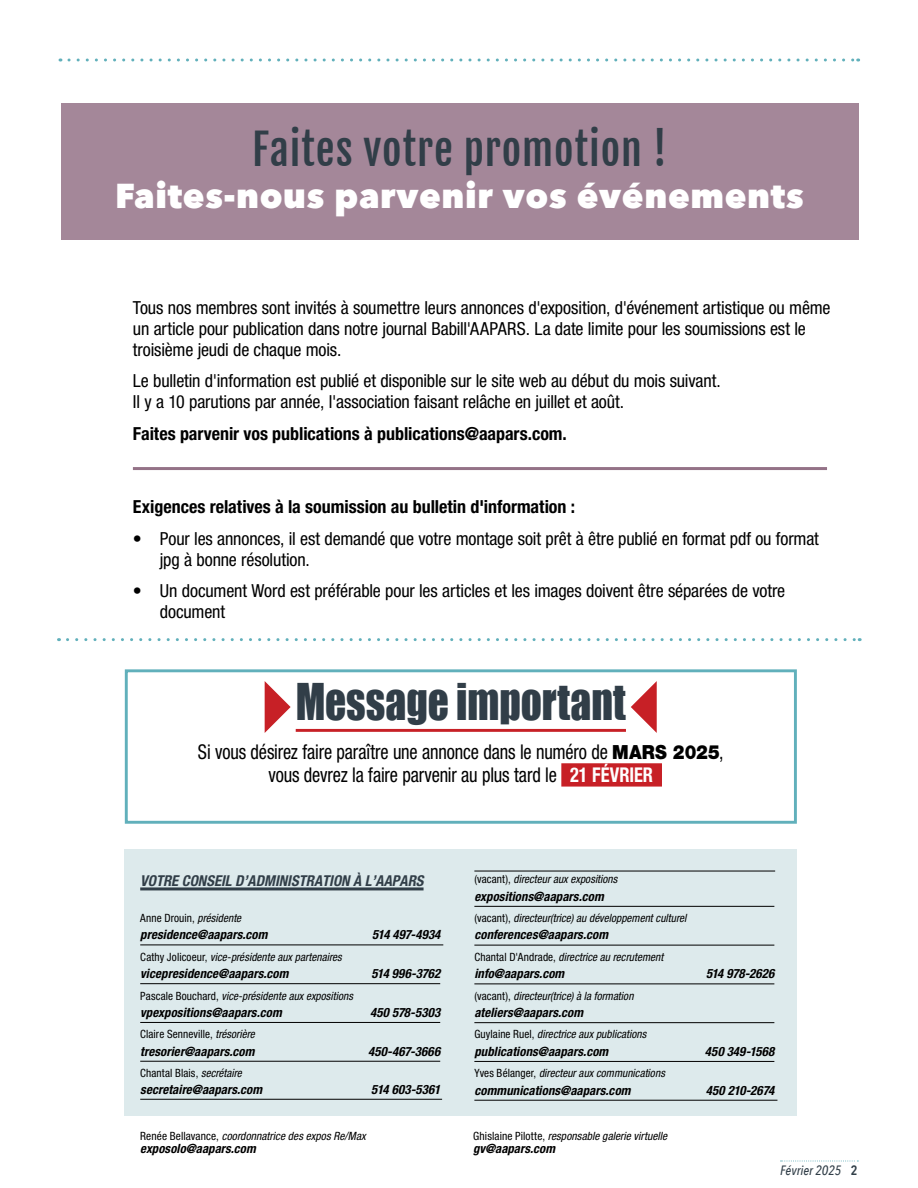
<style>
.page{position:relative;width:918px;height:1188px;background:#fff}
.page>*{position:absolute;margin:0;border:0;box-sizing:border-box;transform-origin:0 0}
.t1{font:46.5px "Impact";color:#313e48;scale:.89 1}
.t2{font:42px "Fjalla One";letter-spacing:.02em;color:#313e48}
.t3{font:800 34.5px "Avenir Next";letter-spacing:.02em;color:#fff}
.t4{font:condensed 20.4px/23.2px "Helvetica Neue LT Pro";letter-spacing:-.01em;color:#000;text-align:center;scale:.9 1}
.t5{font:condensed 18px/21px "Helvetica Neue LT Pro";letter-spacing:-.005em;color:#000}
.t6{font:700 condensed 18px "Helvetica Neue LT Pro";color:#000}
.t7{font:italic 700 condensed 15px "Helvetica Neue LT Pro";color:#313e48}
.t8{font:italic 500 13.5px "Avenir Next Condensed";color:#313e48}
.t9{font:italic 700 condensed 12.9px "Helvetica Neue LT Pro";letter-spacing:.005em;color:#000}
.t10{font:italic 700 condensed 12.9px "Helvetica Neue LT Pro";letter-spacing:-.015em;color:#000}
.t11{font:italic 700 condensed 12.75px "Helvetica Neue LT Pro";letter-spacing:.005em;color:#000}
.t12{font:italic condensed 11.4px "Helvetica Neue LT Pro";letter-spacing:.005em;color:#000}
.t13{font:condensed 11.4px "Helvetica Neue LT Pro";letter-spacing:.01em;color:#000}
.s1{font-weight:900;font-stretch:normal;font-size:19.5px}
.s2{font-weight:700;color:#fff}
.s3{font-style:italic}
.s4{font-style:normal}
.s5{font-weight:600;font-style:normal}
</style>
<div class="page">
<svg style="left:781px;top:1161px;width:77px;height:1px"></svg>
<svg style="left:69px;top:58px;width:790px;height:4px"></svg>
<div style="left:125px;top:850px;width:672px;height:266px;background:#ddeaec"></div>
<div style="left:125px;top:669px;width:672px;height:155px;background:#fff;border:3px solid #61b0bb"></div>
<hr style="left:296px;top:729px;width:330px;height:3px;background:#c72026">
<div style="left:561px;top:763px;width:101px;height:24px;background:#c72026"></div>
<svg style="left:265px;top:681px;width:26px;height:52px"></svg>
<svg style="left:631px;top:681px;width:26px;height:52px"></svg>
<hr style="left:140px;top:887px;width:284px;height:3px;background:#313e48">
<hr style="left:140px;top:945px;width:303px;height:1px;background:#000">
<hr style="left:140px;top:983px;width:300px;height:1px;background:#000">
<hr style="left:140px;top:1022px;width:300px;height:1px;background:#000">
<hr style="left:140px;top:1061px;width:300px;height:1px;background:#000">
<hr style="left:140px;top:1099px;width:302px;height:1px;background:#000">
<hr style="left:474px;top:871px;width:301px;height:1px;background:#000">
<hr style="left:474px;top:906px;width:300px;height:1px;background:#000">
<hr style="left:474px;top:945px;width:300px;height:1px;background:#000">
<hr style="left:474px;top:984px;width:300px;height:1px;background:#000">
<hr style="left:474px;top:1022px;width:300px;height:1px;background:#000">
<hr style="left:474px;top:1061px;width:300px;height:1px;background:#000">
<hr style="left:474px;top:1100px;width:303px;height:1px;background:#000">
<div style="left:61px;top:104px;width:798px;height:136px;background:#a48799"></div>
<svg style="left:67px;top:638px;width:793px;height:3px"></svg>
<hr style="left:133px;top:467px;width:694px;height:3px;background:#947287">
<h2 class="t2" style="left:252px;top:124px;width:416px">Faites votre promotion !</h2>
<h3 class="t3" style="left:115px;top:175px;width:690px">Faites-nous parvenir vos événements</h3>
<p class="t5" style="left:133px;top:297px;width:699px">Tous nos membres sont invités à soumettre leurs annonces d'exposition, d'événement artistique ou même un article pour publication dans notre journal Babill'AAPARS. La date limite pour les soumissions est le troisième jeudi de chaque mois.</p>
<p class="t5" style="left:133px;top:370px;width:589px">Le bulletin d'information est publié et disponible sur le site web au début du mois suivant.<br>Il y a 10 parutions par année, l'association faisant relâche en juillet et août.</p>
<p class="t6" style="left:133px;top:423px;width:435px">Faites parvenir vos publications à publications@aapars.com.</p>
<p class="t6" style="left:133px;top:496px;width:444px">Exigences relatives à la soumission au bulletin d'information :</p>
<p class="t5" style="left:160px;top:528px;width:661px;text-indent:-27px">• Pour les annonces, il est demandé que votre montage soit prêt à être publié en format pdf ou format jpg à bonne résolution.</p>
<p class="t5" style="left:160px;top:580px;width:627px;text-indent:-27px">• Un document Word est préférable pour les articles et les images doivent être séparées de votre document</p>
<h1 class="t1" style="left:296px;top:666px;width:373px">Message important</h1>
<p class="t4" style="left:198px;top:740px;width:586px">Si vous désirez faire paraître une annonce dans le numéro de <span class="s1">MARS 2025</span>, vous devrez la faire parvenir au plus tard le <span class="s2">21 FÉVRIER</span></p>
<p class="t7" style="left:140px;top:872px;width:285px">VOTRE CONSEIL D’ADMINISTRATION À L’AAPARS</p>
<p class="t13" style="left:140px;top:911px;width:102px">Anne Drouin, <span class="s3">présidente</span></p>
<p class="t9" style="left:140px;top:927px;width:129px">presidence@aapars.com</p>
<p class="t9" style="left:372px;top:927px;width:70px">514 497-4934</p>
<p class="t12" style="left:140px;top:950px;width:203px"><span class="s4">Cathy Jolicoeur,</span> vice-présidente aux partenaires</p>
<p class="t9" style="left:140px;top:966px;width:150px">vicepresidence@aapars.com</p>
<p class="t10" style="left:371px;top:966px;width:70px">514 996-3762</p>
<p class="t12" style="left:140px;top:989px;width:214px"><span class="s4">Pascale Bouchard,</span> vice-présidente aux expositions</p>
<p class="t9" style="left:140px;top:1004px;width:143px">vpexpositions@aapars.com</p>
<p class="t9" style="left:370px;top:1004px;width:72px">450 578-5303</p>
<p class="t13" style="left:140px;top:1028px;width:116px">Claire Senneville, <span class="s3">trésorière</span></p>
<p class="t9" style="left:140px;top:1043px;width:116px">tresorier@aapars.com</p>
<p class="t9" style="left:368px;top:1043px;width:74px">450-467-3666</p>
<p class="t13" style="left:140px;top:1066px;width:103px">Chantal Blais, <span class="s3">secrétaire</span></p>
<p class="t9" style="left:140px;top:1081px;width:124px">secretaire@aapars.com</p>
<p class="t9" style="left:371px;top:1081px;width:71px">514 603-5361</p>
<p class="t12" style="left:140px;top:1129px;width:227px"><span class="s4">Renée Bellavance,</span> coordonnatrice des expos Re/Max</p>
<p class="t11" style="left:140px;top:1141px;width:117px">exposolo@aapars.com</p>
<p class="t12" style="left:474px;top:873px;width:145px"><span class="s4">(vacant),</span> directeur aux expositions</p>
<p class="t9" style="left:474px;top:888px;width:131px">expositions@aapars.com</p>
<p class="t12" style="left:474px;top:912px;width:214px"><span class="s4">(vacant),</span> directeur(trice) au développement culturel</p>
<p class="t9" style="left:474px;top:927px;width:135px">conferences@aapars.com</p>
<p class="t12" style="left:474px;top:950px;width:190px"><span class="s4">Chantal D'Andrade,</span> directrice au recrutement</p>
<p class="t9" style="left:474px;top:966px;width:91px">info@aapars.com</p>
<p class="t9" style="left:706px;top:966px;width:70px">514 978-2626</p>
<p class="t12" style="left:474px;top:989px;width:161px"><span class="s4">(vacant),</span> directeur(trice) à la formation</p>
<p class="t9" style="left:474px;top:1005px;width:110px">ateliers@aapars.com</p>
<p class="t12" style="left:474px;top:1028px;width:173px"><span class="s4">Guylaine Ruel,</span> directrice aux publications</p>
<p class="t9" style="left:474px;top:1043px;width:135px">publications@aapars.com</p>
<p class="t9" style="left:705px;top:1043px;width:71px">450 349-1568</p>
<p class="t12" style="left:474px;top:1067px;width:192px"><span class="s4">Yves Bélanger,</span> directeur aux communications</p>
<p class="t9" style="left:474px;top:1082px;width:158px">communications@aapars.com</p>
<p class="t9" style="left:706px;top:1082px;width:70px">450 210-2674</p>
<p class="t12" style="left:473px;top:1129px;width:196px"><span class="s4">Ghislaine Pilotte,</span> responsable galerie virtuelle</p>
<p class="t11" style="left:473px;top:1141px;width:83px">gv@aapars.com</p>
<p class="t8" style="left:780px;top:1162px;width:79px">Février 2025 <span class="s5">2</span></p>
</div>
